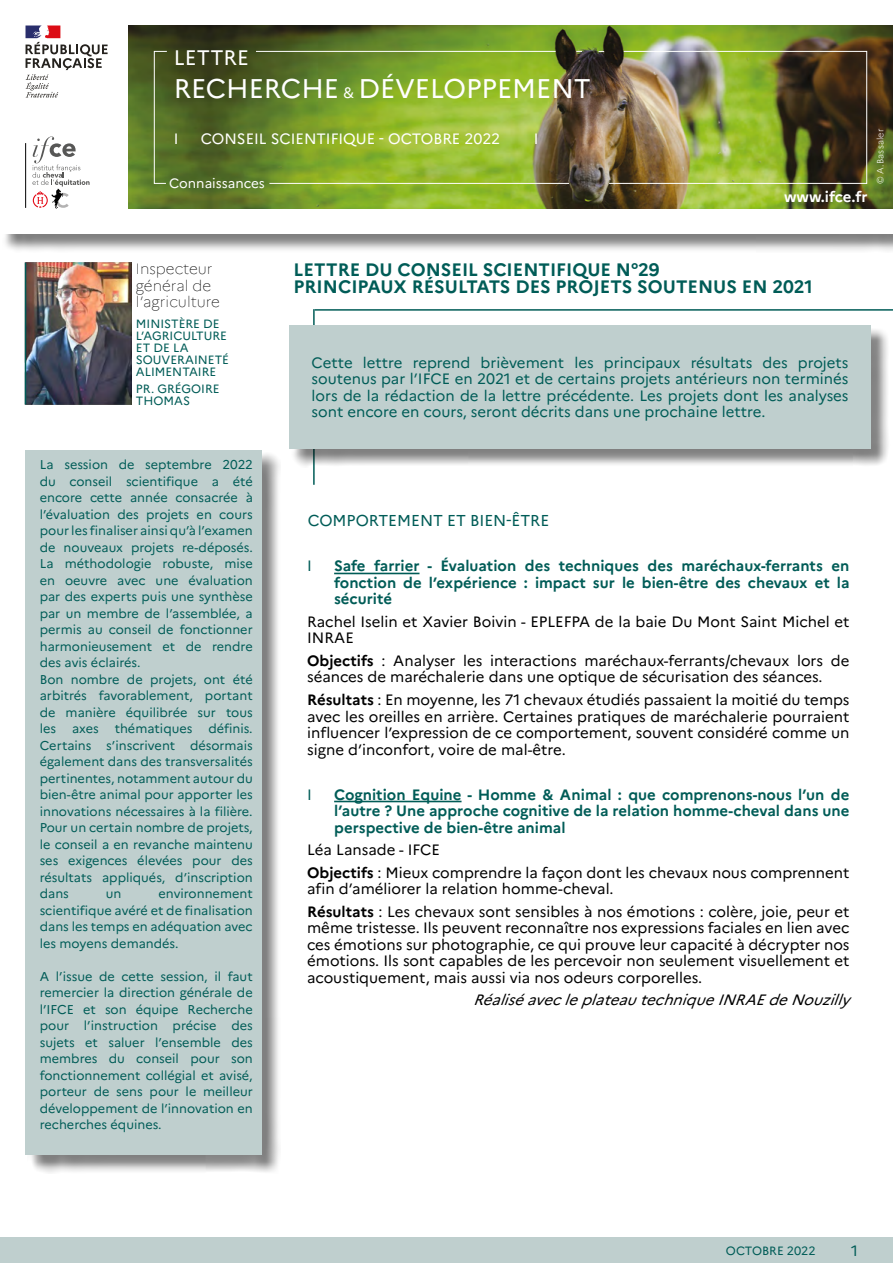
<style>
.page{position:relative;width:893px;height:1263px;background:#fff}
.page>*{position:absolute;margin:0;border:0;box-sizing:border-box;transform-origin:0 0}
.t1{font:27px "Marianne";color:#fff}
.t2{font:21px "Marianne";color:#fff}
.t3{font:700 18px/16.5px "Marianne";color:#005c57}
.t4{font:15.75px "Marianne";color:#005c57}
.t5{font:15px/16.5px "Marianne";color:#000}
.t6{font:700 15px/16.5px "Marianne";color:#005c57;text-align:justify}
.t7{font:15px/16.5px "Marianne";color:#005c57;text-align:justify}
.t8{font:italic 15px "Marianne";color:#000}
.t9{font:15px "Marianne";color:#fff}
.t10{font:100 15px/16.5px "Marianne";color:#000}
.t11{font:700 15px "Marianne";letter-spacing:-.005em;color:#fff}
.t12{font:13.5px "Marianne";color:#fff}
.t13{font:12.75px/16.5px "Marianne";color:#005c57;text-align:justify}
.t14{font:12px/12px "Marianne";color:#005c57}
.t15{font:300 9px "Marianne";letter-spacing:.02em;color:#fff}
.s1{font-size:15px}
.s2{font-weight:700}
</style>
<div class="page">
<div style="left:2px;top:210px;width:891px;height:43px;background:#000;opacity:.5"></div>
<div style="left:0;top:208px;width:893px;height:26px;background:#fff"></div>
<hr style="left:26px;top:143px;width:1px;height:65px;background:#000">
<svg style="left:32px;top:136px;width:58px;height:72px"></svg>
<svg style="left:26px;top:26px;width:82px;height:72px"></svg>
<img style="left:128px;top:26px;width:765px;height:182px">
<hr style="left:269px;top:183px;width:300px;height:1px;background:#fff">
<svg style="left:154px;top:51px;width:14px;height:133px;background:#5e7534"></svg>
<hr style="left:256px;top:51px;width:300px;height:1px;background:#fff">
<img style="left:599px;top:51px;width:268px;height:133px">
<div style="left:0;top:1237px;width:893px;height:26px;background:#bfcfce"></div>
<hr style="left:315px;top:309px;width:578px;height:2px;background:#005c57">
<hr style="left:313px;top:309px;width:2px;height:176px;background:#005c57">
<div style="left:291px;top:327px;width:599px;height:141px;background:#000;opacity:.5"></div>
<div style="left:289px;top:325px;width:582px;height:124px;background:#bfcfce"></div>
<hr style="left:334px;top:573px;width:85px;height:1px;background:#005c57">
<hr style="left:334px;top:801px;width:128px;height:1px;background:#005c57">
<img style="left:26px;top:263px;width:105px;height:141px">
<div style="left:27px;top:452px;width:254px;height:722px;background:#000;opacity:.5"></div>
<div style="left:25px;top:450px;width:237px;height:705px;background:#bfcfce"></div>
<hr style="left:25px;top:263px;width:1px;height:141px;background:#005c57">
<h2 class="t2" style="left:174px;top:45px;width:77px">LETTRE</h2>
<h1 class="t1" style="left:174px;top:72px;width:419px">RECHERCHE <span class="s1">&amp;</span> DÉVELOPPEMENT</h1>
<p class="t9" style="left:174px;top:129px;width:6px">I</p>
<p class="t9" style="left:201px;top:129px;width:301px">CONSEIL SCIENTIFIQUE - OCTOBRE 2022</p>
<p class="t9" style="left:534px;top:129px;width:6px">I</p>
<p class="t15" style="left:875px;top:184px;width:57px;rotate:-90deg">© A.Bassaler</p>
<p class="t12" style="left:169px;top:175px;width:97px">Connaissances</p>
<p class="t11" style="left:784px;top:187px;width:85px">www.ifce.fr</p>
<p class="t10" style="left:136px;top:260px;width:85px">Inspecteur général de l’agriculture</p>
<p class="t14" style="left:136px;top:318px;width:95px">MINISTÈRE DE<br>L’AGRICULTURE<br>ET DE LA<br>SOUVERAINETÉ<br>ALIMENTAIRE</p>
<p class="t14" style="left:136px;top:382px;width:85px">PR. GRÉGOIRE<br>THOMAS</p>
<p class="t13" style="left:40px;top:456px;width:215px;text-align:left">La session de septembre 2022 du conseil scientifique a été encore cette année consacrée à l’évaluation des projets en cours pour les finaliser ainsi qu’à l’examen de nouveaux projets re-déposés.<br>La méthodologie robuste, mise en oeuvre avec une évaluation par des experts puis une synthèse par un membre de l’assemblée, a permis au conseil de fonctionner harmonieusement et de rendre des avis éclairés.<br>Bon nombre de projets, ont été arbitrés favorablement, portant de manière équilibrée sur tous les axes thématiques définis.<br>Certains s’inscrivent désormais également dans des transversalités pertinentes, notamment autour du bien-être animal pour apporter les innovations nécessaires à la filière.<br>Pour un certain nombre de projets, le conseil a en revanche maintenu ses exigences élevées pour des résultats appliqués, d’inscription dans</p>
<p class="t13" style="left:40px;top:885px;width:215px;text-indent:119px">environnement scientifique avéré et de finalisation dans les temps en adéquation avec les moyens demandés.</p>
<p class="t13" style="left:40px;top:968px;width:215px">A l’issue de cette session, il faut remercier la direction générale de l’IFCE et son équipe Recherche pour l’instruction précise des sujets et saluer l’ensemble des membres du conseil pour son fonctionnement collégial et avisé, porteur de sens pour le meilleur développement de l’innovation en recherches équines.</p>
<p class="t13" style="left:106px;top:885px;width:17px">un</p>
<h3 class="t3" style="left:294px;top:262px;width:521px">LETTRE DU CONSEIL SCIENTIFIQUE N°29<br>PRINCIPAUX RÉSULTATS DES PROJETS SOUTENUS EN 2021</h3>
<p class="t7" style="left:312px;top:354px;width:538px">Cette lettre reprend brièvement les principaux résultats des projets soutenus par l’IFCE en 2021 et de certains projets antérieurs non terminés lors de la rédaction de la lettre précédente. Les projets dont les analyses sont encore en cours, seront décrits dans une prochaine lettre.</p>
<p class="t4" style="left:308px;top:511px;width:243px">COMPORTEMENT ET BIEN-ÊTRE</p>
<p class="t7" style="left:307px;top:558px;width:6px">I</p>
<p class="t6" style="left:334px;top:558px;width:517px">Safe farrier - Évaluation des techniques des maréchaux-ferrants en fonction de l’expérience : impact sur le bien-être des chevaux et la sécurité</p>
<p class="t5" style="left:307px;top:613px;width:544px">Rachel Iselin et Xavier Boivin - EPLEFPA de la baie Du Mont Saint Michel et<br>INRAE</p>
<p class="t5" style="left:307px;top:652px;width:544px"><span class="s2">Objectifs</span> : Analyser les interactions maréchaux-ferrants/chevaux lors de séances de maréchalerie dans une optique de sécurisation des séances.</p>
<p class="t5" style="left:307px;top:691px;width:544px;text-align:justify"><span class="s2">Résultats</span> : En moyenne, les 71 chevaux étudiés passaient la moitié du temps avec les oreilles en arrière. Certaines pratiques de maréchalerie pourraient influencer l’expression de ce comportement, souvent considéré comme un signe d’inconfort, voire de mal-être.</p>
<p class="t7" style="left:307px;top:786px;width:6px">I</p>
<p class="t6" style="left:334px;top:786px;width:517px">Cognition Equine - Homme &amp; Animal : que comprenons-nous l’un de l’autre ? Une approche cognitive de la relation homme-cheval dans une perspective de bien-être animal</p>
<p class="t5" style="left:307px;top:838px;width:544px;line-height:22.5px">Léa Lansade - IFCE<br><span class="s2">Objectifs</span> : Mieux comprendre la façon dont les chevaux nous comprennent</p>
<p class="t5" style="left:307px;top:877px;width:544px;line-height:22.5px">afin d’améliorer la relation homme-cheval.<br><span class="s2">Résultats</span> : Les chevaux sont sensibles à nos émotions : colère, joie, peur et</p>
<p class="t5" style="left:307px;top:919px;width:544px;text-align:justify">même tristesse. Ils peuvent reconnaître nos expressions faciales en lien avec ces émotions sur photographie, ce qui prouve leur capacité à décrypter nos émotions. Ils sont capables de les percevoir non seulement visuellement et acoustiquement, mais aussi via nos odeurs corporelles.</p>
<p class="t8" style="left:473px;top:990px;width:385px">RéaliséavecleplateautechniqueINRAEdeNouzilly</p>
<p class="t14" style="left:726px;top:1244px;width:91px">OCTOBRE 2022</p>
<p class="t7" style="left:851px;top:1242px;width:8px">1</p>
</div>
